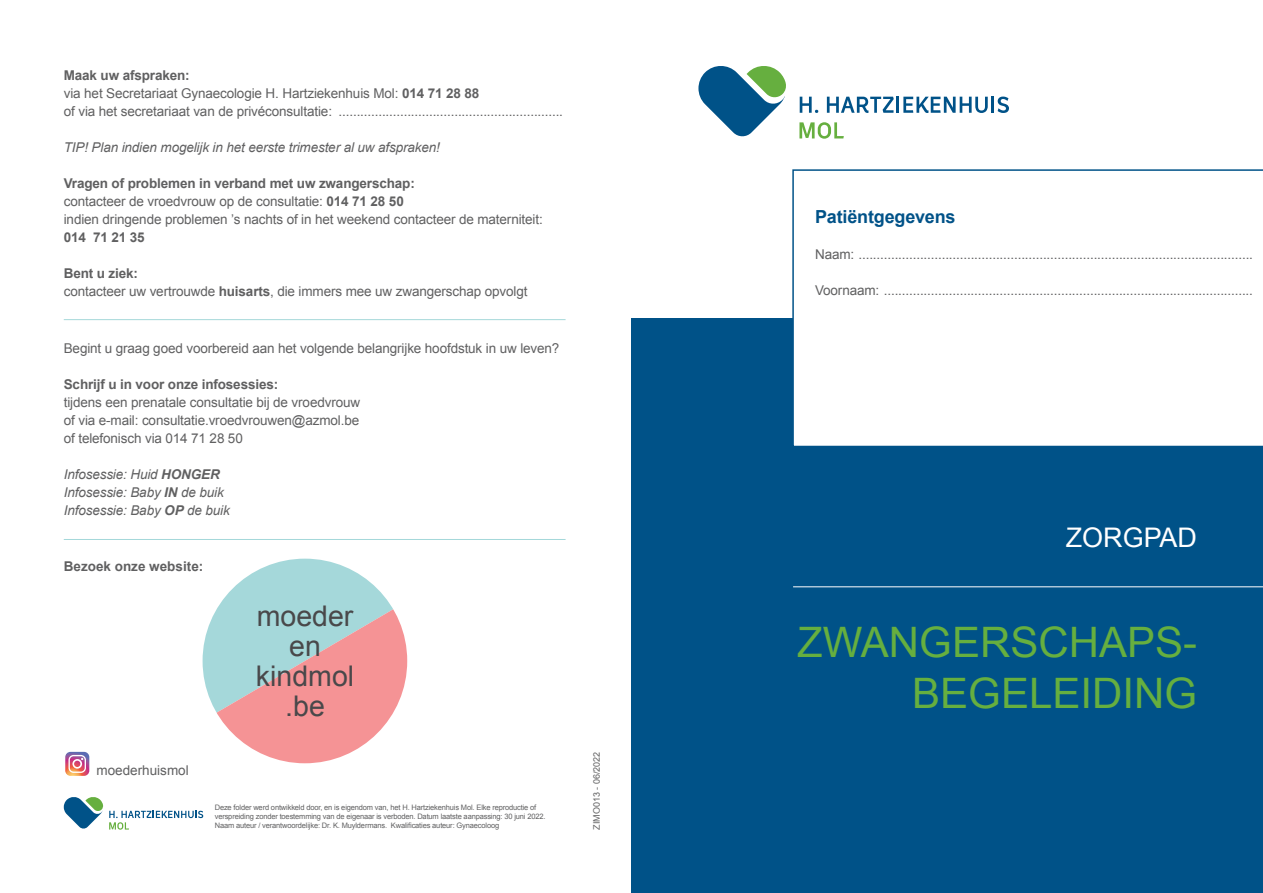
<style>
.page{position:relative;width:1263px;height:893px;background:#fff}
.page>*{position:absolute;margin:0;border:0;box-sizing:border-box;transform-origin:0 0}
.t1{font:42px/50.4px "Arial";color:#66af3f;text-align:right}
.t2{font:28.5px/30px "Arial";color:#49484a;text-align:center}
.t3{font:27px "Arial";color:#fff}
.t4{font:700 18px "Arial";letter-spacing:-.01em;color:#005288}
.t5{font:13.5px/18px "Arial";letter-spacing:-.01em;color:#606061}
.t6{font:italic 13.5px/18px "Arial";letter-spacing:-.01em;color:#606061}
.t7{font:700 13.5px "Arial";letter-spacing:-.01em;color:#606061}
.t8{font:9px "Arial";color:#606061}
.t9{font:7.5px/9px "Arial";letter-spacing:-.02em;color:#606061}
.s1{font-weight:700}
</style>
<div class="page">
<svg style="left:698px;top:66px;width:88px;height:71px"></svg>
<svg style="left:800px;top:97px;width:18px;height:16px"></svg>
<svg style="left:827px;top:97px;width:161px;height:16px"></svg>
<hr style="left:991px;top:97px;width:3px;height:16px;background:#005288">
<svg style="left:998px;top:97px;width:11px;height:16px"></svg>
<svg style="left:799px;top:122px;width:45px;height:17px"></svg>
<svg style="left:64px;top:797px;width:39px;height:32px"></svg>
<svg style="left:109px;top:811px;width:94px;height:19px"></svg>
<hr style="left:64px;top:319px;width:502px;height:1px;background:#a5d8da">
<hr style="left:64px;top:539px;width:502px;height:1px;background:#a5d8da">
<svg style="left:203px;top:559px;width:204px;height:204px"></svg>
<div style="left:631px;top:319px;width:632px;height:574px;background:#005288"></div>
<hr style="left:793px;top:586px;width:470px;height:1px;background:#fff">
<svg style="left:792px;top:169px;width:471px;height:277px"></svg>
<svg style="left:65px;top:752px;width:24px;height:24px"></svg>
<p class="t5" style="left:64px;top:66px;width:501px"><span class="s1">Maak uw afspraken:<br></span>via het Secretariaat Gynaecologie H. Hartziekenhuis Mol: <span class="s1">014 71 28 88<br></span>of via het secretariaat van de privéconsultatie: ..............................................................</p>
<p class="t6" style="left:64px;top:138px;width:378px">TIP! Plan indien mogelijk in het eerste trimester al uw afspraken!</p>
<p class="t5" style="left:64px;top:174px;width:480px"><span class="s1">Vragen of problemen in verband met uw zwangerschap:<br></span>contacteer de vroedvrouw op de consultatie: <span class="s1">014 71 28 50<br></span>indien dringende problemen ’s nachts of in het weekend contacteer de materniteit:</p>
<p class="t7" style="left:64px;top:228px;width:82px">014 71 21 35</p>
<p class="t5" style="left:64px;top:264px;width:465px"><span class="s1">Bent u ziek:<br></span>contacteer uw vertrouwde <span class="s1">huisarts</span>, die immers mee uw zwangerschap opvolgt</p>
<p class="t5" style="left:64px;top:340px;width:497px">Begint u graag goed voorbereid aan het volgende belangrijke hoofdstuk in uw leven?</p>
<p class="t7" style="left:64px;top:376px;width:216px">Schrijf u in voor onze infosessies:</p>
<p class="t5" style="left:64px;top:394px;width:298px;text-align:justify">tijdens een prenatale consultatie bij de vroedvrouw of via e-mail: consultatie.vroedvrouwen@azmol.be of telefonisch via 014 71 28 50</p>
<p class="t6" style="left:64px;top:466px;width:168px">Infosessie: Huid <span class="s1">HONGER<br></span>Infosessie: Baby <span class="s1">IN</span> de buik<br>Infosessie: Baby <span class="s1">OP</span> de buik</p>
<p class="t7" style="left:64px;top:557px;width:141px">Bezoek onze website:</p>
<h2 class="t2" style="left:256px;top:601px;width:100px">moeder en kindmol .be</h2>
<p class="t5" style="left:97px;top:762px;width:94px">moederhuismol</p>
<p class="t9" style="left:215px;top:803px;width:332px">Deze folder werd ontwikkeld door, en is eigendom van, het H. Hartziekenhuis Mol. Elke reproductie of verspreiding zonder toestemming van de eigenaar is verboden. Datum laatste aanpassing: 30 juni 2022.<br>Naam auteur / verantwoordelijke: Dr. K. Muyldermans. Kwalificaties auteur: Gynaecoloog</p>
<p class="t8" style="left:591px;top:830px;width:80px;rotate:-90deg">ZIMO013 - 06/2022</p>
<h3 class="t4" style="left:815px;top:205px;width:142px">Patiëntgegevens</h3>
<p class="t5" style="left:815px;top:246px;width:439px">Naam: .............................................................................................................</p>
<p class="t5" style="left:815px;top:282px;width:439px">Voornaam: ......................................................................................................</p>
<h3 class="t3" style="left:1066px;top:520px;width:133px">ZORGPAD</h3>
<h1 class="t1" style="left:797px;top:618px;width:401px">ZWANGERSCHAPS-<br>BEGELEIDING</h1>
</div>
